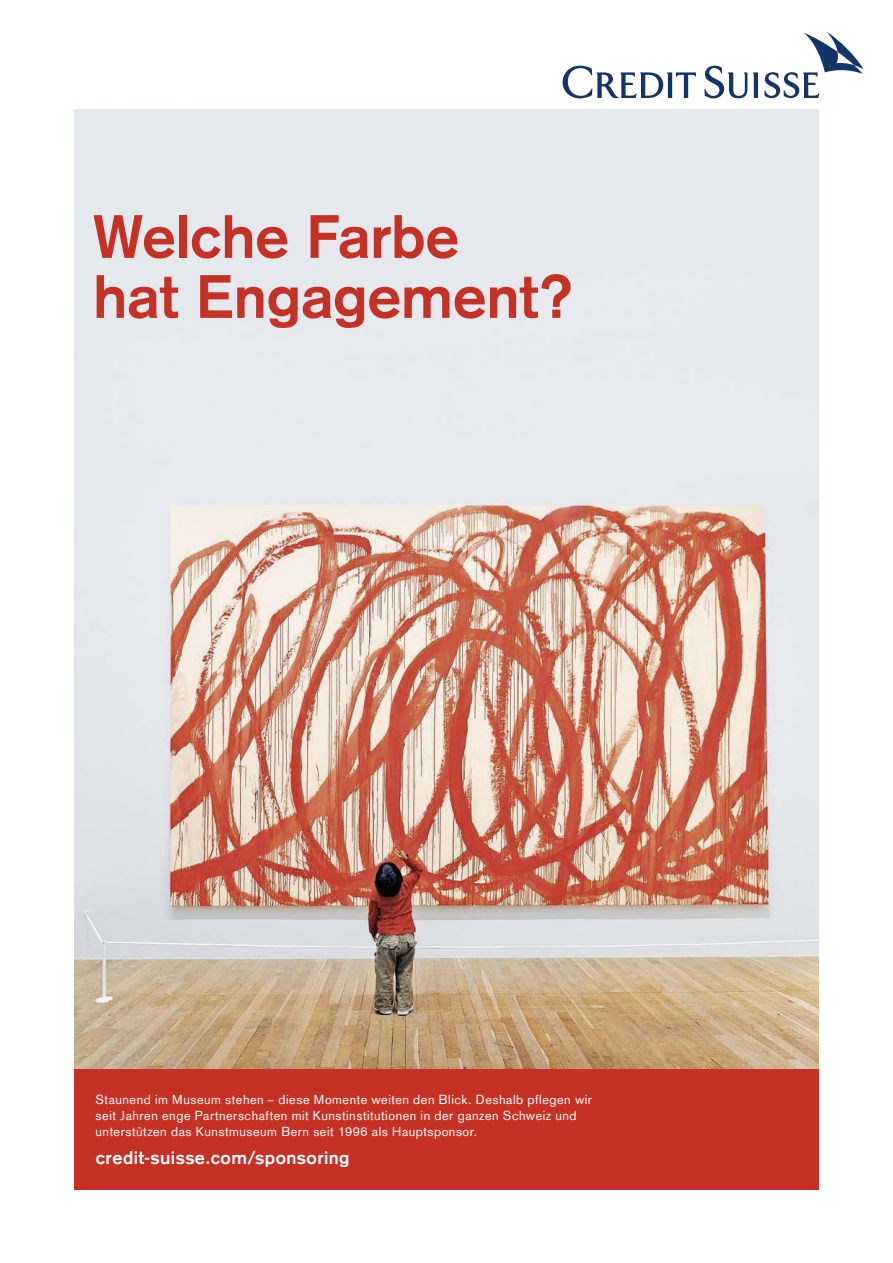
<style>
.page{position:relative;width:893px;height:1263px;background:#fff}
.page>*{position:absolute;margin:0;border:0;box-sizing:border-box;transform-origin:0 0}
.t1{font:700 60px/60px "Credit Suisse Type";color:#c53125}
.t2{font:700 18px "Credit Suisse Type";letter-spacing:.025em;color:#fff}
.t3{font:12.75px/15.8px "Credit Suisse Type";letter-spacing:.04em;color:#fff}
</style>
<div class="page">
<svg style="left:753px;top:72px;width:5px;height:26px"></svg>
<svg style="left:563px;top:66px;width:133px;height:32px"></svg>
<svg style="left:704px;top:66px;width:43px;height:32px"></svg>
<svg style="left:764px;top:31px;width:100px;height:67px"></svg>
<img style="left:74px;top:109px;width:744px;height:960px">
<div style="left:74px;top:1069px;width:744px;height:121px;background:#c53125"></div>
<h1 class="t1" style="left:93px;top:207px;width:482px">Welche Farbe<br>hat Engagement?</h1>
<p class="t3" style="left:96px;top:1092px;width:498px">Staunend im Museum stehen – diese Momente weiten den Blick. Deshalb pflegen wir seit Jahren enge Partnerschaften mit Kunstinstitutionen in der ganzen Schweiz und unterstützen das Kunstmuseum Bern seit 1996 als Hauptsponsor.</p>
<h2 class="t2" style="left:96px;top:1147px;width:255px">credit-suisse.com/sponsoring</h2>
</div>
